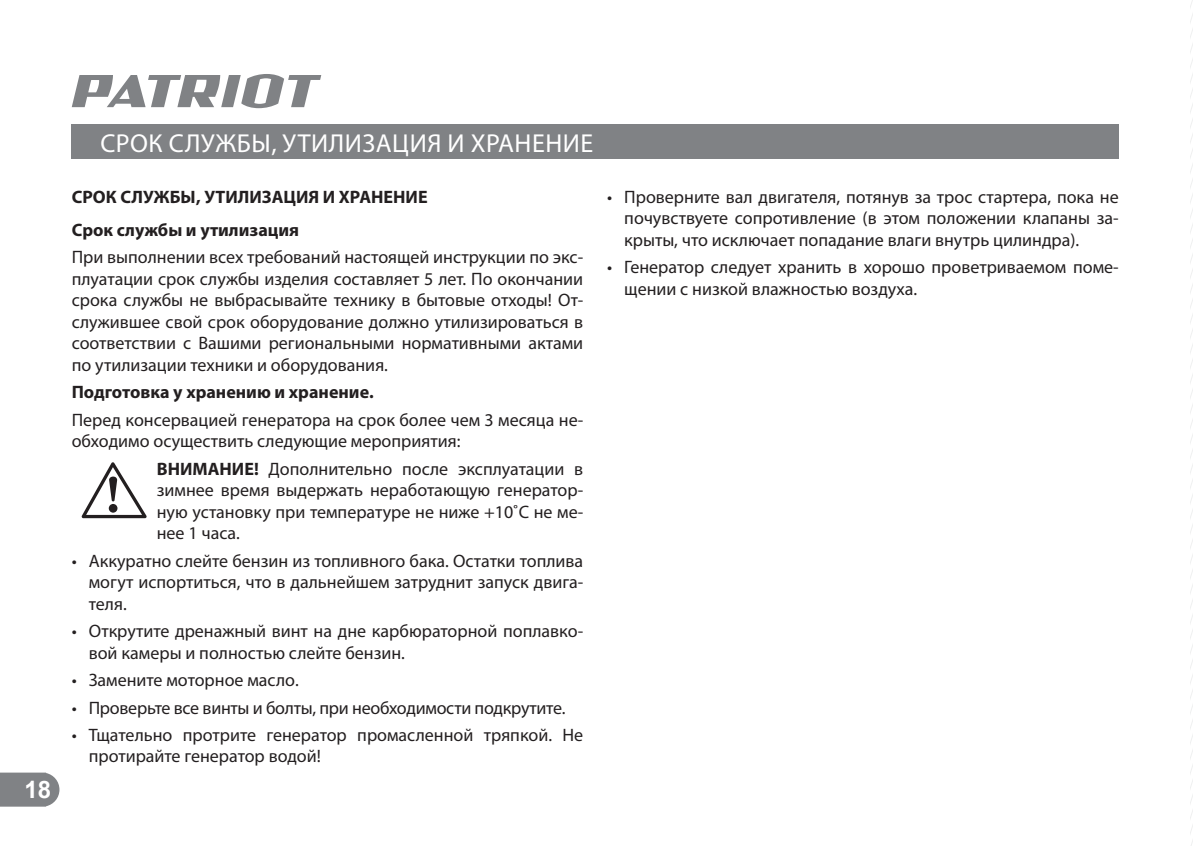
<style>
.page{position:relative;width:1193px;height:846px;background:#fff}
.page>*{position:absolute;margin:0;border:0;box-sizing:border-box;transform-origin:0 0}
.t1{font:26px "Myriad Pro";letter-spacing:.02em;color:#fff}
.t2{font:700 24px "Arial";color:#fff}
.t3{font:18px/21.6px "Myriad Pro";color:#231f20;text-align:justify}
.t4{font:700 18px/33px "Myriad Pro";color:#231f20}
.s1{font-weight:700}
</style>
<div class="page">
<svg style="left:0;top:772px;width:59px;height:34px;background:#888a8d"></svg>
<svg style="left:72px;top:74px;width:249px;height:34px"></svg>
<div style="left:72px;top:125px;width:1046px;height:34px;background:#808285"></div>
<svg style="left:81px;top:462px;width:66px;height:56px"></svg>
<svg style="left:1190px;top:0;width:3px;height:846px"></svg>
<h2 class="t2" style="left:24px;top:775px;width:28px">18</h2>
<h1 class="t1" style="left:100px;top:130px;width:494px">СРОК СЛУЖБЫ, УТИЛИЗАЦИЯ И ХРАНЕНИЕ</h1>
<p class="t4" style="left:72px;top:181px;width:357px">СРОК СЛУЖБЫ, УТИЛИЗАЦИЯ И ХРАНЕНИЕ<br>Срок службы и утилизация</p>
<p class="t3" style="left:72px;top:247px;width:513px">При выполнении всех требований настоящей инструкции по экс&shy;плуатации срок службы изделия составляет 5 лет. По окончании срока службы не выбрасывайте технику в бытовые отходы! От&shy;служившее свой срок оборудование должно утилизироваться в соответствии с Вашими региональными нормативными актами по утилизации техники и оборудования.</p>
<p class="t4" style="left:72px;top:376px;width:304px">Подготовка у хранению и хранение.</p>
<p class="t3" style="left:72px;top:409px;width:513px">Перед консервацией генератора на срок более чем 3 месяца не&shy;обходимо осуществить следующие мероприятия:</p>
<p class="t3" style="left:157px;top:458px;width:428px"><span class="s1">ВНИМАНИЕ!</span> Дополнительно после эксплуатации в зимнее время выдержать неработающую генератор&shy;ную установку при температуре не ниже +10˚С не ме&shy;нее 1 часа.</p>
<p class="t3" style="left:89px;top:550px;width:496px;text-indent:-17px">• Аккуратно слейте бензин из топливного бака. Остатки топлива могут испортиться, что в дальнейшем затруднит запуск двига&shy;теля.</p>
<p class="t3" style="left:89px;top:620px;width:496px;text-indent:-17px">• Открутите дренажный винт на дне карбюраторной поплавко&shy;вой камеры и полностью слейте бензин.</p>
<p class="t3" style="left:72px;top:669px;width:228px">• Замените моторное масло.</p>
<p class="t3" style="left:72px;top:697px;width:495px">• Проверьте все винты и болты, при необходимости подкрутите.</p>
<p class="t3" style="left:89px;top:724px;width:496px;text-indent:-17px">• Тщательно протрите генератор промасленной тряпкой. Не протирайте генератор водой!</p>
<p class="t3" style="left:624px;top:186px;width:496px;text-indent:-17px">• Проверните вал двигателя, потянув за трос стартера, пока не почувствуете сопротивление (в этом положении клапаны за&shy;крыты, что исключает попадание влаги внутрь цилиндра).</p>
<p class="t3" style="left:624px;top:257px;width:496px;text-indent:-17px">• Генератор следует хранить в хорошо проветриваемом поме&shy;щении с низкой влажностью воздуха.</p>
</div>
